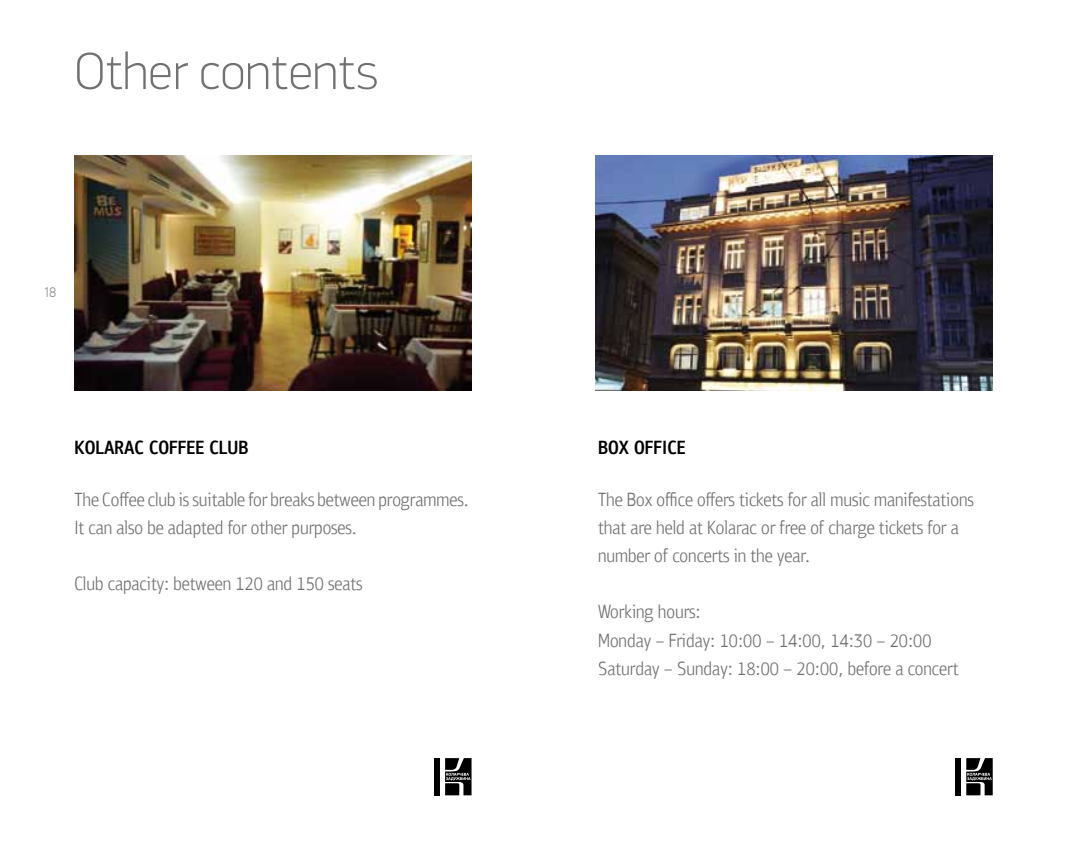
<style>
.page{position:relative;width:1092px;height:844px;background:#fff}
.page>*{position:absolute;margin:0;border:0;box-sizing:border-box;transform-origin:0 0}
.t1{font:100 52.5px "PF Din Display Pro";color:#707172}
.t2{font:300 19.25px "PF Bulletin Sans Pro";color:#707172}
.t3{font:100 14px "PF Din Display Pro";color:#707172}
</style>
<div class="page">
<img style="left:595px;top:156px;width:397px;height:234px">
<img style="left:74px;top:156px;width:397px;height:234px">
<div style="left:954px;top:757px;width:6px;height:38px;background:#000"></div>
<svg style="left:966px;top:758px;width:26px;height:37px"></svg>
<div style="left:433px;top:757px;width:6px;height:38px;background:#000"></div>
<svg style="left:445px;top:758px;width:26px;height:37px"></svg>
<h1 class="t1" style="left:74px;top:41px;width:305px">Other contents</h1>
<p class="t3" style="left:43px;top:284px;width:15px">18</p>
<p class="t2" style="left:111px;top:488px;width:153px">□ ●◆ ▲ ▲◆▼ ● □</p>
<p class="t2" style="left:79px;top:516px;width:66px">▼ ■ ●▲□</p>
<p class="t2" style="left:201px;top:516px;width:66px">▼ □ □▼</p>
<p class="t2" style="left:300px;top:516px;width:53px">◆ □▲▲</p>
<p class="t2" style="left:328px;top:572px;width:36px">▲ ▼▲</p>
<p class="t2" style="left:697px;top:488px;width:49px">□ ▲ ▼</p>
<p class="t2" style="left:771px;top:488px;width:88px">▼▲ □ ●● ◆▲</p>
<p class="t2" style="left:895px;top:488px;width:80px">■ ▲▼ ▼□■▲</p>
<p class="t2" style="left:672px;top:516px;width:57px">● ▼ □●</p>
<p class="t2" style="left:878px;top:516px;width:63px">▼ ▼▲ □</p>
<p class="t2" style="left:654px;top:544px;width:103px">□ □■ ▼▲ ■ ▼</p>
<p class="t2" style="left:610px;top:600px;width:87px">□ ■ □◆▲</p>
<p class="t2" style="left:788px;top:628px;width:76px">✔ ✔ ✓</p>
<p class="t2" style="left:869px;top:656px;width:91px">□ □■ ▼</p>
</div>
